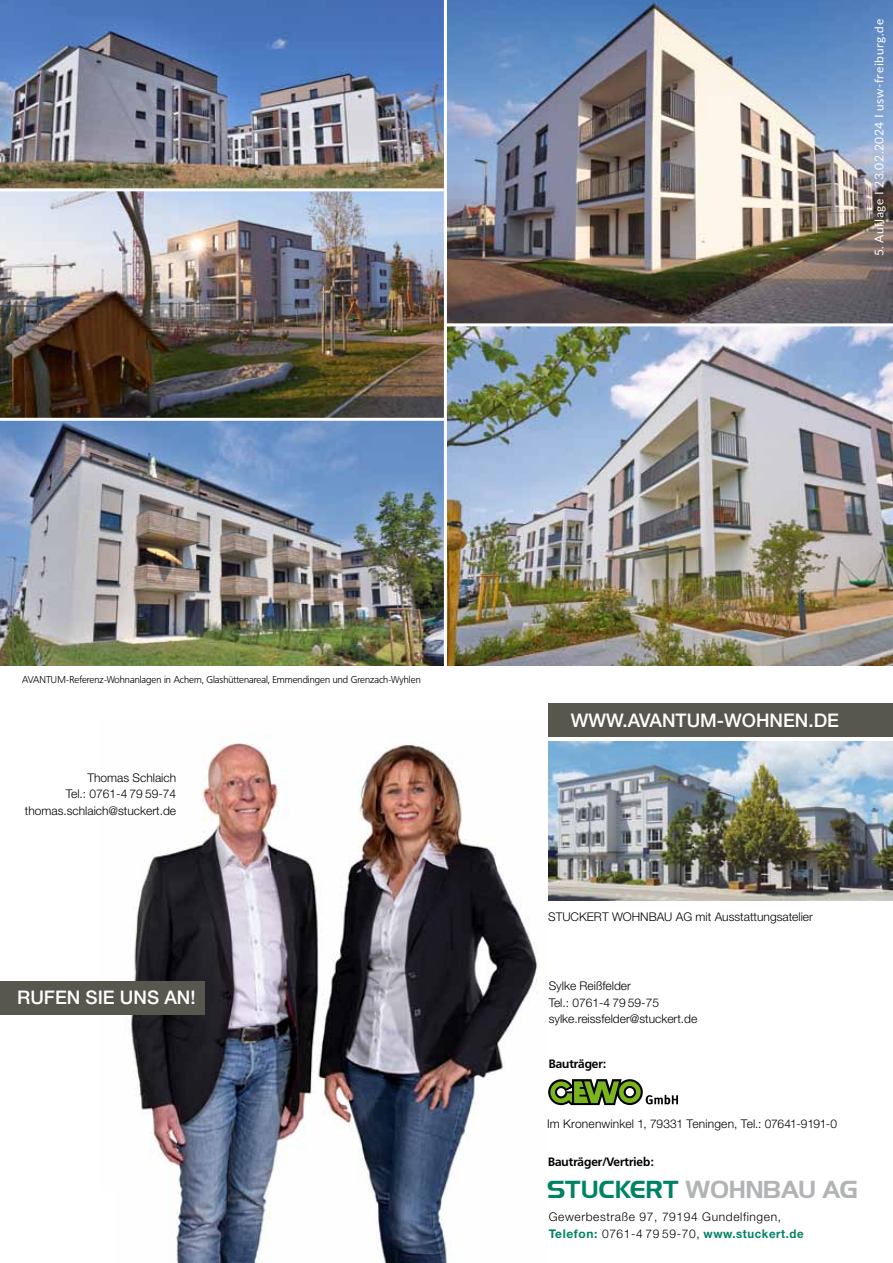
<style>
.page{position:relative;width:893px;height:1263px;background:#fff}
.page>*{position:absolute;margin:0;border:0;box-sizing:border-box;transform-origin:0 0}
.t1{font:22.05px "Highland Gothic FLF";letter-spacing:.01em;color:#b1b3b4}
.t2{font:500 18.75px "Helvetica Neue";color:#fff}
.t3{font:300 12px/16.5px "Helvetica Neue";color:#000}
.t4{font:300 12px/16.5px "Helvetica Neue";letter-spacing:.05em;color:#000}
.t5{font:12px "Lato";letter-spacing:.05em;color:#fff}
.t6{font:700 12px "Frutiger BQ";color:#000}
.t7{font:300 9.75px "Frutiger BQ";color:#000}
.s1{color:#008365}
.s2{font-weight:700;color:#008365}
</style>
<div class="page">
<img style="left:0;top:0;width:893px;height:665px">
<hr style="left:444px;top:0;width:3px;height:676px;background:#fff">
<hr style="left:445px;top:323px;width:448px;height:3px;background:#fff">
<hr style="left:0;top:188px;width:444px;height:3px;background:#fff">
<hr style="left:0;top:418px;width:444px;height:3px;background:#fff">
<div style="left:549px;top:703px;width:344px;height:33px;background:#58574e"></div>
<img style="left:100px;top:735px;width:438px;height:528px">
<svg style="left:548px;top:1079px;width:130px;height:26px"></svg>
<div style="left:0;top:981px;width:204px;height:33px;background:#58574e"></div>
<img style="left:549px;top:741px;width:344px;height:159px">
<div style="left:0;top:1191px;width:115px;height:72px;background:#fff"></div>
<p class="t5" style="left:872px;top:256px;width:239px;rotate:-90deg">5. Auflage I 23.02.2024 I usw-freiburg.de</p>
<p class="t7" style="left:22px;top:674px;width:400px">AVANTUM-Referenz-Wohnanlagen in Achern, Glashüttenareal, Emmendingen und Grenzach-Wyhlen</p>
<p class="t3" style="left:25px;top:769px;width:153px;text-align:right">Thomas Schlaich<br>Tel.: 0761-4 79 59-74 thomas.schlaich@stuckert.de</p>
<h2 class="t2" style="left:17px;top:986px;width:180px">RUFEN SIE UNS AN!</h2>
<h2 class="t2" style="left:571px;top:709px;width:270px">WWW.AVANTUM-WOHNEN.DE</h2>
<p class="t3" style="left:548px;top:908px;width:266px">STUCKERT WOHNBAU AG mit Ausstattungsatelier</p>
<p class="t3" style="left:549px;top:977px;width:150px">Sylke Reißfelder<br>Tel.: 0761-4 79 59-75 sylke.reissfelder@stuckert.de</p>
<p class="t6" style="left:549px;top:1056px;width:59px">Bauträger:</p>
<p class="t3" style="left:547px;top:1115px;width:292px">Im Kronenwinkel 1, 79331 Teningen, Tel.: 07641-9191-0</p>
<p class="t6" style="left:548px;top:1154px;width:107px">Bauträger/Vertrieb:</p>
<h1 class="t1" style="left:547px;top:1174px;width:312px"><span class="s1">STUCKERT</span> WOHNBAU AG</h1>
<p class="t4" style="left:549px;top:1208px;width:256px">Gewerbestraße 97, 79194 Gundelfingen,<br><span class="s2">Telefon:</span> 0761-4 79 59-70, <span class="s2">www.stuckert.de</span></p>
</div>
